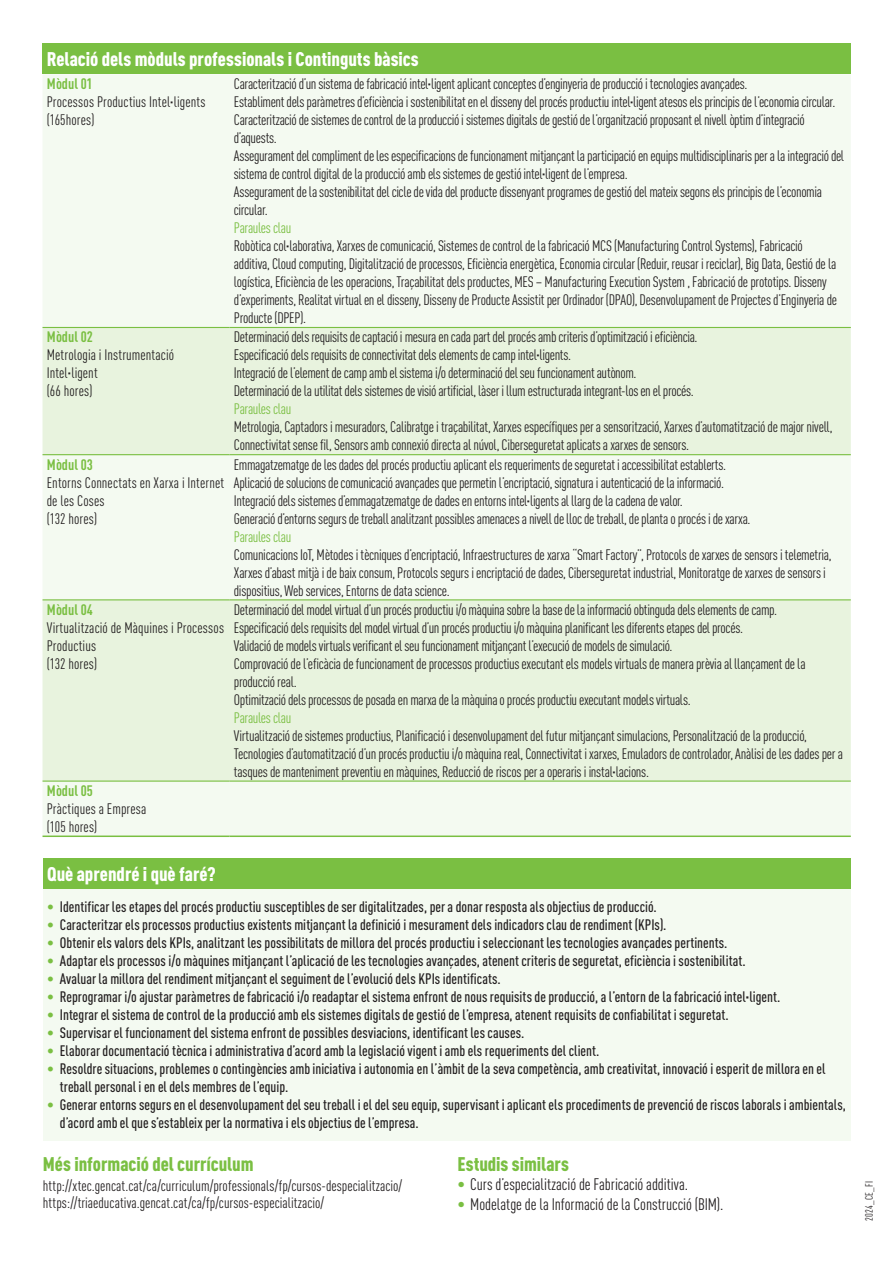
<style>
.page{position:relative;width:893px;height:1263px;background:#fff}
.page>*{position:absolute;margin:0;border:0;box-sizing:border-box;transform-origin:0 0}
.Taula_capcelera{font:900 19.5px "DIN Cond";color:#fff}
.Subtitol{font:900 19.5px "DIN Cond";letter-spacing:-.005em;color:#7abf42}
.t1{font:16.5px "DIN Cond";letter-spacing:-.005em;color:#231f20}
.Taula_UF{font:15px/18px "DIN Cond";letter-spacing:-.02em;color:#231f20}
.t2{font:500 15px/18px "DIN Cond";color:#231f20}
.Estilo_de_párrafo_1{font:15px/18px "DIN Cond";letter-spacing:.01em;color:#231f20}
.text{font:15px "DIN Cond";letter-spacing:.005em;color:#231f20}
.text-2{font:10.5px "DIN Cond";letter-spacing:.015em;color:#231f20}
.s1{font-weight:700;color:#7abf42}
.s2{color:#7abf42}
</style>
<div class="page">
<div style="left:43px;top:43px;width:808px;height:31px;background:#7abf42"></div>
<div style="left:43px;top:74px;width:808px;height:761px;background:#f4faf1"></div>
<svg style="left:43px;top:328px;width:808px;height:452px;fill:#e8f3de"></svg>
<hr style="left:43px;top:327px;width:187px;height:1px;background:#7abf42">
<hr style="left:230px;top:327px;width:621px;height:1px;background:#7abf42">
<hr style="left:43px;top:454px;width:187px;height:1px;background:#7abf42">
<hr style="left:230px;top:454px;width:621px;height:1px;background:#7abf42">
<hr style="left:43px;top:599px;width:187px;height:1px;background:#7abf42">
<hr style="left:230px;top:599px;width:621px;height:1px;background:#7abf42">
<hr style="left:43px;top:780px;width:187px;height:2px;background:#7abf42">
<hr style="left:230px;top:780px;width:621px;height:2px;background:#7abf42">
<hr style="left:43px;top:835px;width:187px;height:2px;background:#7abf42">
<hr style="left:230px;top:835px;width:621px;height:2px;background:#7abf42">
<div style="left:43px;top:858px;width:808px;height:31px;background:#7abf42"></div>
<div style="left:43px;top:889px;width:808px;height:252px;background:#f4faf1"></div>
<p class="Taula_capcelera" style="left:47px;top:47px;width:374px">Relació dels mòduls professionals i Continguts bàsics</p>
<p class="Estilo_de_párrafo_1" style="left:47px;top:75px;width:160px"><span class="s1">Mòdul 01<br></span>Processos Productius Intel·ligents (165hores)</p>
<p class="Taula_UF" style="left:234px;top:75px;width:515px">Caracterització d’un sistema de fabricació intel·ligent aplicant conceptes d’enginyeria de producció i tecnologies avançades.</p>
<p class="Taula_UF" style="left:234px;top:93px;width:603px">Establiment dels paràmetres d’eficiència i sostenibilitat en el disseny del procés productiu intel·ligent atesos els principis de l’economia circular.</p>
<p class="Taula_UF" style="left:234px;top:111px;width:572px">Caracterització de sistemes de control de la producció i sistemes digitals de gestió de l’organització proposant el nivell òptim d’integració d’aquests.</p>
<p class="Taula_UF" style="left:234px;top:147px;width:612px">Assegurament del compliment de les especificacions de funcionament mitjançant la participació en equips multidisciplinaris per a la integració del sistema de control digital de la producció amb els sistemes de gestió intel·ligent de l’empresa.</p>
<p class="Taula_UF" style="left:234px;top:183px;width:590px">Assegurament de la sostenibilitat del cicle de vida del producte dissenyant programes de gestió del mateix segons els principis de l’economia circular.</p>
<p class="Taula_UF" style="left:234px;top:219px;width:605px"><span class="s2">Paraules clau<br></span>Robòtica col·laborativa, Xarxes de comunicació, Sistemes de control de la fabricació MCS (Manufacturing Control Systems), Fabricació additiva, Cloud computing, Digitalització de processos, Eficiència energètica, Economia circular (Reduir, reusar i reciclar), Big Data, Gestió de la logística, Eficiència de les operacions, Traçabilitat dels productes, MES – Manufacturing Execution System , Fabricació de prototips. Disseny d’experiments, Realitat virtual en el disseny, Disseny de Producte Assistit per Ordinador (DPAO), Desenvolupament de Projectes d’Enginyeria de Producte (DPEP).</p>
<p class="Estilo_de_párrafo_1" style="left:47px;top:328px;width:129px"><span class="s1">Mòdul 02<br></span>Metrologia i Instrumentació<br>Intel·ligent<br>(66 hores)</p>
<p class="Taula_UF" style="left:234px;top:328px;width:465px">Determinació dels requisits de captació i mesura en cada part del procés amb criteris d’optimització i eficiència.</p>
<p class="Taula_UF" style="left:234px;top:346px;width:339px">Especificació dels requisits de connectivitat dels elements de camp intel·ligents.</p>
<p class="Taula_UF" style="left:234px;top:364px;width:404px">Integració de l’element de camp amb el sistema i/o determinació del seu funcionament autònom.</p>
<p class="Taula_UF" style="left:234px;top:382px;width:462px">Determinació de la utilitat dels sistemes de visió artificial, làser i llum estructurada integrant-los en el procés.</p>
<p class="Taula_UF" style="left:234px;top:400px;width:600px"><span class="s2">Paraules clau<br></span>Metrologia, Captadors i mesuradors, Calibratge i traçabilitat, Xarxes específiques per a sensorització, Xarxes d’automatització de major nivell,<br>Connectivitat sense fil, Sensors amb connexió directa al núvol, Ciberseguretat aplicats a xarxes de sensors.</p>
<p class="Estilo_de_párrafo_1" style="left:47px;top:455px;width:179px"><span class="s1">Mòdul 03<br></span>Entorns Connectats en Xarxa i Internet de les Coses<br>(132 hores)</p>
<p class="Taula_UF" style="left:234px;top:455px;width:494px">Emmagatzematge de les dades del procés productiu aplicant els requeriments de seguretat i accessibilitat establerts.</p>
<p class="Taula_UF" style="left:234px;top:473px;width:492px">Aplicació de solucions de comunicació avançades que permetin l’encriptació, signatura i autenticació de la informació.</p>
<p class="Taula_UF" style="left:234px;top:491px;width:451px">Integració dels sistemes d’emmagatzematge de dades en entorns intel·ligents al llarg de la cadena de valor.</p>
<p class="Taula_UF" style="left:234px;top:509px;width:518px">Generació d’entorns segurs de treball analitzant possibles amenaces a nivell de lloc de treball, de planta o procés i de xarxa.</p>
<p class="Taula_UF" style="left:234px;top:527px;width:599px"><span class="s2">Paraules clau<br></span>Comunicacions IoT, Mètodes i tècniques d’encriptació, Infraestructures de xarxa “Smart Factory”, Protocols de xarxes de sensors i telemetria, Xarxes d’abast mitjà i de baix consum, Protocols segurs i encriptació de dades, Ciberseguretat industrial, Monitoratge de xarxes de sensors i dispositius, Web services, Entorns de data science.</p>
<p class="Estilo_de_párrafo_1" style="left:47px;top:600px;width:179px"><span class="s1">Mòdul 04<br></span>Virtualització de Màquines i Processos<br>Productius<br>(132 hores)</p>
<p class="Taula_UF" style="left:234px;top:600px;width:545px">Determinació del model virtual d’un procés productiu i/o màquina sobre la base de la informació obtinguda dels elements de camp.</p>
<p class="Taula_UF" style="left:234px;top:618px;width:511px">Especificació dels requisits del model virtual d’un procés productiu i/o màquina planificant les diferents etapes del procés.</p>
<p class="Taula_UF" style="left:234px;top:636px;width:440px">Validació de models virtuals verificant el seu funcionament mitjançant l’execució de models de simulació.</p>
<p class="Taula_UF" style="left:234px;top:654px;width:573px">Comprovació de l’eficàcia de funcionament de processos productius executant els models virtuals de manera prèvia al llançament de la producció real.</p>
<p class="Taula_UF" style="left:234px;top:690px;width:458px">Optimització dels processos de posada en marxa de la màquina o procés productiu executant models virtuals.</p>
<p class="Taula_UF" style="left:234px;top:708px;width:611px"><span class="s2">Paraules clau<br></span>Virtualització de sistemes productius, Planificació i desenvolupament del futur mitjançant simulacions, Personalització de la producció, Tecnologies d’automatització d’un procés productiu i/o màquina real, Connectivitat i xarxes, Emuladors de controlador, Anàlisi de les dades per a tasques de manteniment preventiu en màquines, Reducció de riscos per a operaris i instal·lacions.</p>
<p class="Estilo_de_párrafo_1" style="left:47px;top:781px;width:101px"><span class="s1">Mòdul 05<br></span>Pràctiques a Empresa (105 hores)</p>
<p class="Taula_capcelera" style="left:47px;top:861px;width:170px">Què aprendré i què faré?</p>
<p class="t2" style="left:47px;top:897px;width:611px"><span class="s2">•</span> Identificar les etapes del procés productiu susceptibles de ser digitalitzades, per a donar resposta als objectius de producció.</p>
<p class="t2" style="left:47px;top:915px;width:621px"><span class="s2">•</span> Caracteritzar els processos productius existents mitjançant la definició i mesurament dels indicadors clau de rendiment (KPIs).</p>
<p class="t2" style="left:47px;top:933px;width:682px"><span class="s2">•</span> Obtenir els valors dels KPIs, analitzant les possibilitats de millora del procés productiu i seleccionant les tecnologies avançades pertinents.</p>
<p class="t2" style="left:47px;top:951px;width:700px"><span class="s2">•</span> Adaptar els processos i/o màquines mitjançant l’aplicació de les tecnologies avançades, atenent criteris de seguretat, eficiència i sostenibilitat.</p>
<p class="t2" style="left:47px;top:969px;width:455px"><span class="s2">•</span> Avaluar la millora del rendiment mitjançant el seguiment de l’evolució dels KPIs identificats.</p>
<p class="t2" style="left:47px;top:987px;width:735px"><span class="s2">•</span> Reprogramar i/o ajustar paràmetres de fabricació i/o readaptar el sistema enfront de nous requisits de producció, a l’entorn de la fabricació intel·ligent.</p>
<p class="t2" style="left:47px;top:1005px;width:683px"><span class="s2">•</span> Integrar el sistema de control de la producció amb els sistemes digitals de gestió de l’empresa, atenent requisits de confiabilitat i seguretat.</p>
<p class="t2" style="left:47px;top:1023px;width:479px"><span class="s2">•</span> Supervisar el funcionament del sistema enfront de possibles desviacions, identificant les causes.</p>
<p class="t2" style="left:47px;top:1041px;width:554px"><span class="s2">•</span> Elaborar documentació tècnica i administrativa d’acord amb la legislació vigent i amb els requeriments del client.</p>
<p class="t2" style="left:60px;top:1059px;width:767px;text-indent:-13px"><span class="s2">•</span> Resoldre situacions, problemes o contingències amb iniciativa i autonomia en l’àmbit de la seva competència, amb creativitat, innovació i esperit de millora en el treball personal i en el dels membres de l’equip.</p>
<p class="t2" style="left:60px;top:1095px;width:787px;text-indent:-13px"><span class="s2">•</span> Generar entorns segurs en el desenvolupament del seu treball i el del seu equip, supervisant i aplicant els procediments de prevenció de riscos laborals i ambientals, d’acord amb el que s’estableix per la normativa i els objectius de l’empresa.</p>
<p class="Subtitol" style="left:43px;top:1151px;width:212px">Més informació del currículum</p>
<p class="text" style="left:43px;top:1177px;width:361px">http://xtec.gencat.cat/ca/curriculum/professionals/fp/cursos-despecialitzacio/</p>
<p class="text" style="left:43px;top:1194px;width:283px">https://triaeducativa.gencat.cat/ca/fp/cursos-especialitzacio/</p>
<p class="Subtitol" style="left:458px;top:1151px;width:113px">Estudis similars</p>
<p class="t1" style="left:458px;top:1175px;width:232px"><span class="s2">•</span> Curs d’especialització de Fabricació additiva.</p>
<p class="t1" style="left:458px;top:1194px;width:267px"><span class="s2">•</span> Modelatge de la Informació de la Construcció (BIM).</p>
<p class="text-2" style="left:863px;top:1221px;width:42px;rotate:-90deg">2024_CE_FI</p>
</div>
